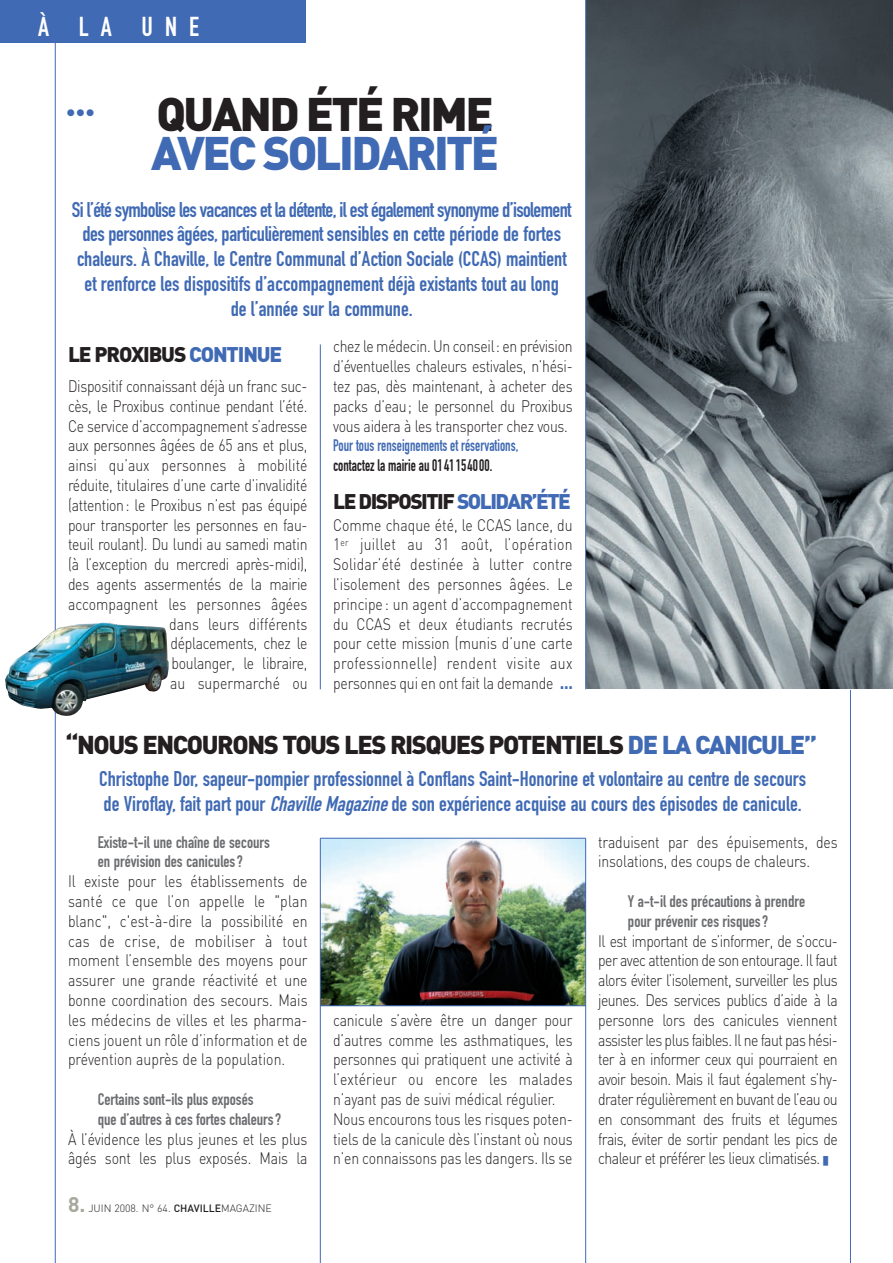
<style>
.page{position:relative;width:893px;height:1263px;background:#fff}
.page>*{position:absolute;margin:0;border:0;box-sizing:border-box;transform-origin:0 0}
.t1{font:900 46.5px "DIN";letter-spacing:-.055em;color:#406ab4}
.t2{font:900 46.5px "DIN";letter-spacing:-.055em;color:#231f20}
.t3{font:27px "DIN Engschrift";color:#fff}
.t4{font:900 25.5px "DIN";letter-spacing:-.055em;color:#231f20}
.t5{font:21px/24.8px "DIN Engschrift";color:#406ab4}
.t6{font:900 21px "DIN";letter-spacing:-.07em;color:#231f20}
.t7{font:300 16.5px/19.8px "DIN";letter-spacing:-.02em;color:#231f20;text-align:justify;scale:.85 1}
.t8{font:16.5px/19.8px "DIN Engschrift";color:#6c6d70}
.t9{font:16.5px "DIN Engschrift Alternate";color:#406ab4;scale:.85 1}
.t10{font:16.5px "DIN Engschrift Alternate";color:#231f20;scale:.85 1}
.t11{font:300 10.5px "DIN";color:#231f20}
.t12{font:7.5px "Zapf Dingbats IT Cby BT";color:#406ab4}
.s1{color:#406ab4}
.s2{font-weight:900;color:#406ab4}
.s3{font-style:italic}
.s4{font-weight:700;font-size:21px;color:#a8a89d}
.s5{font-weight:500}
</style>
<div class="page">
<div style="left:0;top:0;width:306px;height:43px;background:#406ab4"></div>
<hr style="left:320px;top:344px;width:1px;height:345px;background:#406ab4">
<img style="left:321px;top:839px;width:264px;height:166px">
<hr style="left:55px;top:0;width:1px;height:1263px;background:#406ab4">
<hr style="left:850px;top:0;width:1px;height:1263px;background:#406ab4">
<img style="left:586px;top:0;width:307px;height:689px">
<hr style="left:320px;top:838px;width:1px;height:425px;background:#406ab4">
<hr style="left:585px;top:838px;width:1px;height:425px;background:#406ab4">
<img style="left:5px;top:620px;width:164px;height:96px">
<hr style="left:585px;top:0;width:1px;height:689px;background:#406ab4">
<hr style="left:320px;top:838px;width:266px;height:1px;background:#406ab4">
<hr style="left:320px;top:1005px;width:266px;height:1px;background:#406ab4">
<h2 class="t3" style="left:38px;top:17px;width:162px">À LA UNE</h2>
<p class="t12" style="left:67px;top:109px;width:28px">●●●</p>
<h1 class="t2" style="left:156px;top:88px;width:339px">QUAND ÉTÉ RIME</h1>
<h1 class="t1" style="left:151px;top:127px;width:350px">AVEC SOLIDARITÉ</h1>
<p class="t5" style="left:72px;top:199px;width:501px;text-align:center">Si l’été symbolise les vacances et la détente, il est également synonyme d’isolement des personnes âgées, particulièrement sensibles en cette période de fortes chaleurs. À Chaville, le Centre Communal d’Action Sociale (CCAS) maintient et renforce les dispositifs d’accompagnement déjà existants tout au long<br>de l’année sur la commune.</p>
<p class="t6" style="left:68px;top:342px;width:216px">LE PROXIBUS <span class="s1">CONTINUE</span></p>
<p class="t7" style="left:68px;top:376px;width:283px;text-align:right">Dispositif connaissant déjà un franc suc&shy;cès, le Proxibus continue pendant l’été.<br>Ce service d’accompagnement s’adresse aux personnes âgées de 65 ans et plus, ainsi qu’aux personnes à mobilité réduite, titulaires d’une carte d’invalidité (attention: le Proxibus n’est pas équipé pour transporter les personnes en fau&shy;teuil roulant). Du lundi au samedi matin (à l’exception du mercredi après-midi), des agents assermentés de la mairie accompagnent les personnes âgées dans leurs différents<br>déplacements, chez le<br>boulanger, le libraire,<br>au supermarché ou</p>
<p class="t7" style="left:333px;top:337px;width:283px">chez le médecin. Un conseil: en prévision d’éventuelles chaleurs estivales, n’hési&shy;tez pas, dès maintenant, à acheter des packs d’eau; le personnel du Proxibus vous aidera à les transporter chez vous.</p>
<p class="t9" style="left:333px;top:440px;width:219px">Pour tous renseignements et réservations,</p>
<p class="t10" style="left:333px;top:459px;width:189px">contactez la mairie au 0141154000.</p>
<p class="t6" style="left:333px;top:489px;width:239px">LE DISPOSITIF <span class="s1">SOLIDAR’ÉTÉ</span></p>
<p class="t7" style="left:333px;top:515px;width:283px">Comme chaque été, le CCAS lance, du 1<sup>er</sup> juillet au 31 août, l’opération Solidar’été destinée à lutter contre l’isolement des personnes âgées. Le principe : un agent d’accompagnement du CCAS et deux étudiants recrutés pour cette mission (munis d’une carte professionnelle) rendent visite aux personnes qui en ont fait la demande <span class="s2">…</span></p>
<h3 class="t4" style="left:66px;top:730px;width:753px">“NOUS ENCOURONS TOUS LES RISQUES POTENTIELS <span class="s1">DE LA CANICULE”</span></h3>
<p class="t5" style="left:99px;top:768px;width:708px">Christophe Dor, sapeur-pompier professionnel à Conflans Saint-Honorine et volontaire au centre de secours de Viroflay, fait part pour <span class="s3">ChavilleMagazine</span>de son expérience acquise au cours des épisodes de canicule.</p>
<p class="t8" style="left:98px;top:833px;width:174px">Existe-t-il une chaîne de secours en prévision des canicules?</p>
<p class="t7" style="left:68px;top:871px;width:283px">Il existe pour les établissements de santé ce que l’on appelle le "plan blanc", c'est-à-dire la possibilité en cas de crise, de mobiliser à tout moment l’ensemble des moyens pour assurer une grande réactivité et une bonne coordination des secours. Mais les médecins de villes et les pharma&shy;ciens jouent un rôle d’information et de prévention auprès de la population.</p>
<p class="t8" style="left:98px;top:1091px;width:185px">Certains sont-ils plus exposés<br>que d’autres à ces fortes chaleurs?</p>
<p class="t7" style="left:68px;top:1129px;width:283px">À l’évidence les plus jeunes et les plus âgés sont les plus exposés. Mais la</p>
<p class="t11" style="left:68px;top:1202px;width:205px"><span class="s4">8.</span> JUIN 2008. N° 64. <span class="s5">CHAVILLE</span>MAGAZINE</p>
<p class="t7" style="left:333px;top:1010px;width:283px;text-align:left">canicule s’avère être un danger pour d’autres comme les asthmatiques, les personnes qui pratiquent une activité à l’extérieur ou encore les malades n’ayant pas de suivi médical régulier.<br>Nous encourons tous les risques poten&shy;tiels de la canicule dès l’instant où nous n’en connaissons pas les dangers. Ils se</p>
<p class="t7" style="left:598px;top:832px;width:283px">traduisent par des épuisements, des insolations, des coups de chaleurs.</p>
<p class="t8" style="left:628px;top:893px;width:179px">Y a-t-il des précautions à prendre pour prévenir ces risques?</p>
<p class="t7" style="left:598px;top:931px;width:283px">Il est important de s’informer, de s’occu&shy;per avec attention de son entourage. Il faut alors éviter l’isolement, surveiller les plus jeunes. Des services publics d’aide à la personne lors des canicules viennent assister les plus faibles. Il ne faut pas hési&shy;ter à en informer ceux qui pourraient en avoir besoin. Mais il faut également s’hy&shy;drater régulièrement en buvant de l’eau ou en consommant des fruits et légumes frais, éviter de sortir pendant les pics de chaleur et préférer les lieux climatisés. <span class="s1">■</span></p>
</div>
